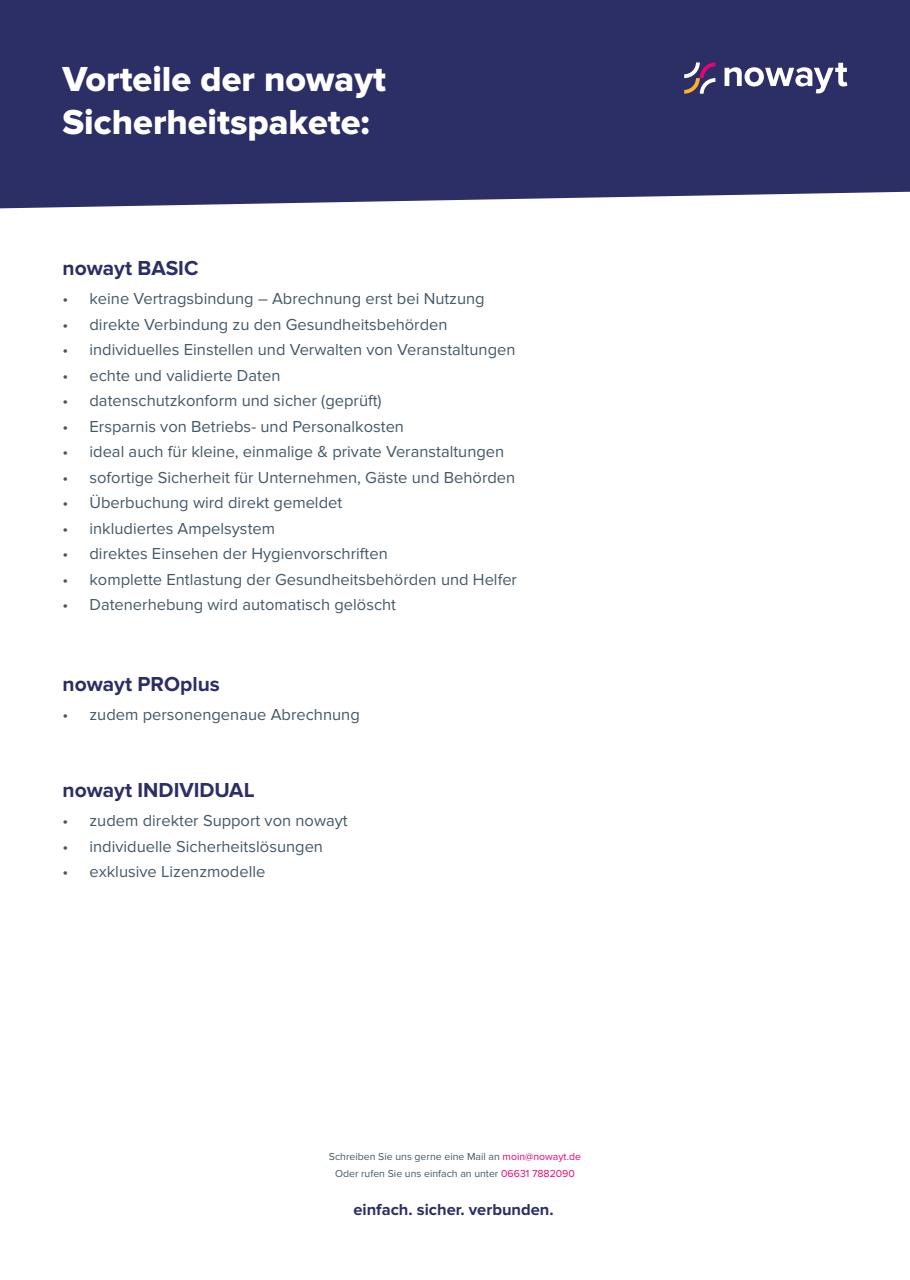
<style>
.page{position:relative;width:910px;height:1280px;background:#fff}
.page>*{position:absolute;margin:0;border:0;box-sizing:border-box;transform-origin:0 0}
.t1{font:36px/43.2px "Proxima Nova Extrabld";color:#fff}
.t2{font:700 21px "Proxima Nova";color:#2c2e66}
.t3{font:16.5px "Proxima Nova";color:#455967}
.t4{font:700 16.5px "Proxima Nova";color:#2c2e66}
.t5{font:10.5px/16.8px "Proxima Nova";color:#455967;text-align:center}
.s1{color:#e80374}
</style>
<div class="page">
<div style="left:0;top:0;width:910px;height:208px;background:#2c2e66"></div>
<svg style="left:725px;top:63px;width:122px;height:30px"></svg>
<svg style="left:684px;top:63px;width:31px;height:31px"></svg>
<h1 class="t1" style="left:63px;top:58px;width:325px">Vorteile der nowayt<br>Sicherheitspakete:</h1>
<p class="t2" style="left:63px;top:256px;width:137px">nowayt BASIC</p>
<p class="t3" style="left:63px;top:289px;width:424px">• keine Vertragsbindung – Abrechnung erst bei Nutzung</p>
<p class="t3" style="left:63px;top:315px;width:387px">• direkte Verbindung zu den Gesundheitsbehörden</p>
<p class="t3" style="left:63px;top:340px;width:454px">• individuelles Einstellen und Verwalten von Veranstaltungen</p>
<p class="t3" style="left:63px;top:366px;width:219px">• echte und validierte Daten</p>
<p class="t3" style="left:63px;top:391px;width:321px">• datenschutzkonform und sicher (geprüft)</p>
<p class="t3" style="left:63px;top:417px;width:343px">• Ersparnis von Betriebs- und Personalkosten</p>
<p class="t3" style="left:63px;top:442px;width:443px">• ideal auch für kleine, einmalige &amp; private Veranstaltungen</p>
<p class="t3" style="left:63px;top:468px;width:454px">• sofortige Sicherheit für Unternehmen, Gäste und Behörden</p>
<p class="t3" style="left:63px;top:493px;width:281px">• Überbuchung wird direkt gemeldet</p>
<p class="t3" style="left:63px;top:519px;width:214px">• inkludiertes Ampelsystem</p>
<p class="t3" style="left:63px;top:544px;width:327px">• direktes Einsehen der Hygienvorschriften</p>
<p class="t3" style="left:63px;top:570px;width:456px">• komplette Entlastung der Gesundheitsbehörden und Helfer</p>
<p class="t3" style="left:63px;top:595px;width:335px">• Datenerhebung wird automatisch gelöscht</p>
<p class="t2" style="left:63px;top:671px;width:159px">nowayt PROplus</p>
<p class="t3" style="left:63px;top:705px;width:299px">• zudem personengenaue Abrechnung</p>
<p class="t2" style="left:63px;top:778px;width:194px">nowayt INDIVIDUAL</p>
<p class="t3" style="left:63px;top:811px;width:287px">• zudem direkter Support von nowayt</p>
<p class="t3" style="left:63px;top:837px;width:262px">• individuelle Sicherheitslösungen</p>
<p class="t3" style="left:63px;top:862px;width:204px">• exklusive Lizenzmodelle</p>
<p class="t5" style="left:329px;top:1149px;width:254px">Schreiben Sie uns gerne eine Mail an <span class="s1">moin@nowayt.de<br></span>Oder rufen Sie uns einfach an unter <span class="s1">06631 7882090</span></p>
<p class="t4" style="left:353px;top:1200px;width:202px">einfach. sicher. verbunden.</p>
</div>
